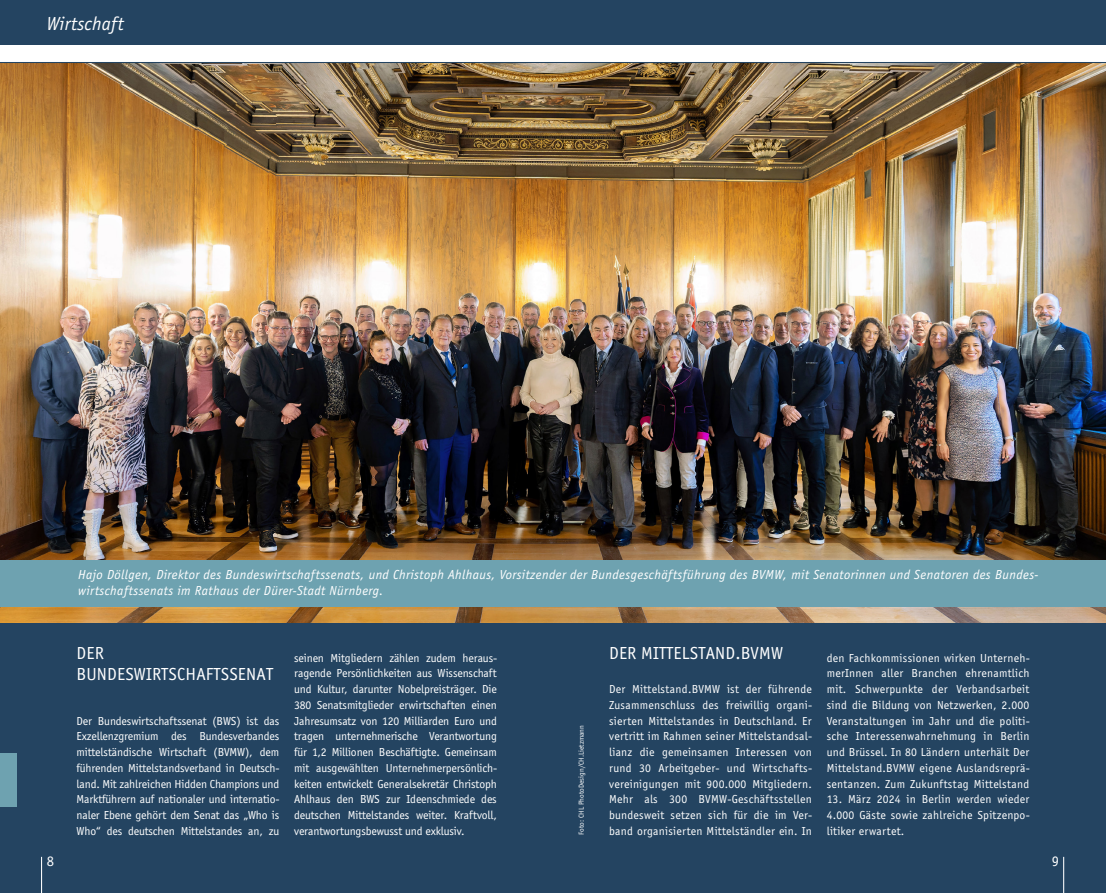
<style>
.page{position:relative;width:1106px;height:893px;background:#fff}
.page>*{position:absolute;margin:0;border:0;box-sizing:border-box;transform-origin:0 0}
.t1{font:italic 19.5px "Officina Sans EF";letter-spacing:.01em;color:#fff}
.Ueberschrift{font:18px/21.6px "Officina Sans EF";letter-spacing:.01em;color:#fff}
.t2{font:15px "Officina Sans EF";color:#fff}
.t3{font:italic 13.5px/15.8px "Officina Sans EF";letter-spacing:.03em;color:#fff}
.t4{font:12px/15.8px "Officina Sans EF";letter-spacing:.02em;color:#fff;text-align:justify}
.Bildunterschrift{font:7.5px "Officina Sans EF";color:#fff}
</style>
<div class="page">
<div style="left:0;top:614px;width:1106px;height:279px;background:#244461"></div>
<hr style="left:1063px;top:857px;width:1px;height:36px;background:#fff">
<hr style="left:41px;top:857px;width:1px;height:36px;background:#fff">
<div style="left:0;top:0;width:551px;height:45px;background:#244461"></div>
<img style="left:0;top:63px;width:1106px;height:559px">
<div style="left:551px;top:0;width:555px;height:45px;background:#244461"></div>
<hr style="left:0;top:62px;width:1106px;height:1px;background:#244461">
<div style="left:0;top:560px;width:1106px;height:46px;background:#6ea2b0"></div>
<div style="left:0;top:753px;width:16px;height:53px;background:#6ea2b0"></div>
<p class="t1" style="left:47px;top:13px;width:78px">Wirtschaft</p>
<p class="t3" style="left:78px;top:567px;width:961px">Hajo Döllgen, Direktor des Bundeswirtschaftssenats, und Christoph Ahlhaus, Vorsitzender der Bundesgeschäftsführung des BVMW, mit Senatorinnen und Senatoren des Bundes&shy;wirtschaftssenats im Rathaus der Dürer-Stadt Nürnberg.</p>
<p class="Ueberschrift" style="left:77px;top:642px;width:198px">DER<br>BUNDESWIRTSCHAFTSSENAT</p>
<p class="t4" style="left:77px;top:713px;width:204px">Der Bundeswirtschaftssenat (BWS) ist das Exzellenzgremium des Bundesverbandes mittelständische Wirtschaft (BVMW), dem führenden Mittelstandsverband in Deutsch&shy;land. Mit zahlreichen Hidden Champions und Marktführern auf nationaler und internatio&shy;naler Ebene gehört dem Senat das „Who is Who“ des deutschen Mittelstandes an, zu</p>
<p class="Ueberschrift" style="left:609px;top:642px;width:175px">DER MITTELSTAND.BVMW</p>
<p class="t4" style="left:609px;top:681px;width:204px">Der Mittelstand.BVMW ist der führende Zusammenschluss des freiwillig organi&shy;sierten Mittelstandes in Deutschland. Er vertritt im Rahmen seiner Mittelstandsal&shy;lianz die gemeinsamen Interessen von rund 30 Arbeitgeber- und Wirtschafts&shy;vereinigungen mit 900.000 Mitgliedern.<br>Mehr als 300 BVMW-Geschäftsstellen bundesweit setzen sich für die im Ver&shy;band organisierten Mittelständler ein. In</p>
<p class="t4" style="left:294px;top:650px;width:204px">seinen Mitgliedern zählen zudem heraus&shy;ragende Persönlichkeiten aus Wissenschaft und Kultur, darunter Nobelpreisträger. Die 380 Senatsmitglieder erwirtschaften einen Jahresumsatz von 120 Milliarden Euro und tragen unternehmerische Verantwortung für 1,2 Millionen Beschäftigte. Gemeinsam mit ausgewählten Unternehmerpersönlich&shy;keiten entwickelt Generalsekretär Christoph Ahlhaus den BWS zur Ideenschmiede des deutschen Mittelstandes weiter. Kraftvoll, verantwortungsbewusst und exklusiv.</p>
<p class="t4" style="left:826px;top:650px;width:204px">den Fachkommissionen wirken Unterneh&shy;merInnen aller Branchen ehrenamtlich mit. Schwerpunkte der Verbandsarbeit sind die Bildung von Netzwerken, 2.000<br>Veranstaltungen im Jahr und die politi&shy;sche Interessenwahrnehmung in Berlin und Brüssel. In 80 Ländern unterhält Der Mittelstand.BVMW eigene Auslandsreprä&shy;sentanzen. Zum Zukunftstag Mittelstand</p>
<p class="Bildunterschrift" style="left:577px;top:835px;width:111px;rotate:-90deg">Foto: CHL PhotoDesign/CH.Lietzmann</p>
<p class="t4" style="left:826px;top:792px;width:204px">13. März 2024 in Berlin werden wieder 4.000 Gäste sowie zahlreiche Spitzenpo&shy;litiker erwartet.</p>
<p class="t2" style="left:47px;top:853px;width:9px">8</p>
<p class="t2" style="left:1051px;top:853px;width:9px">9</p>
</div>
